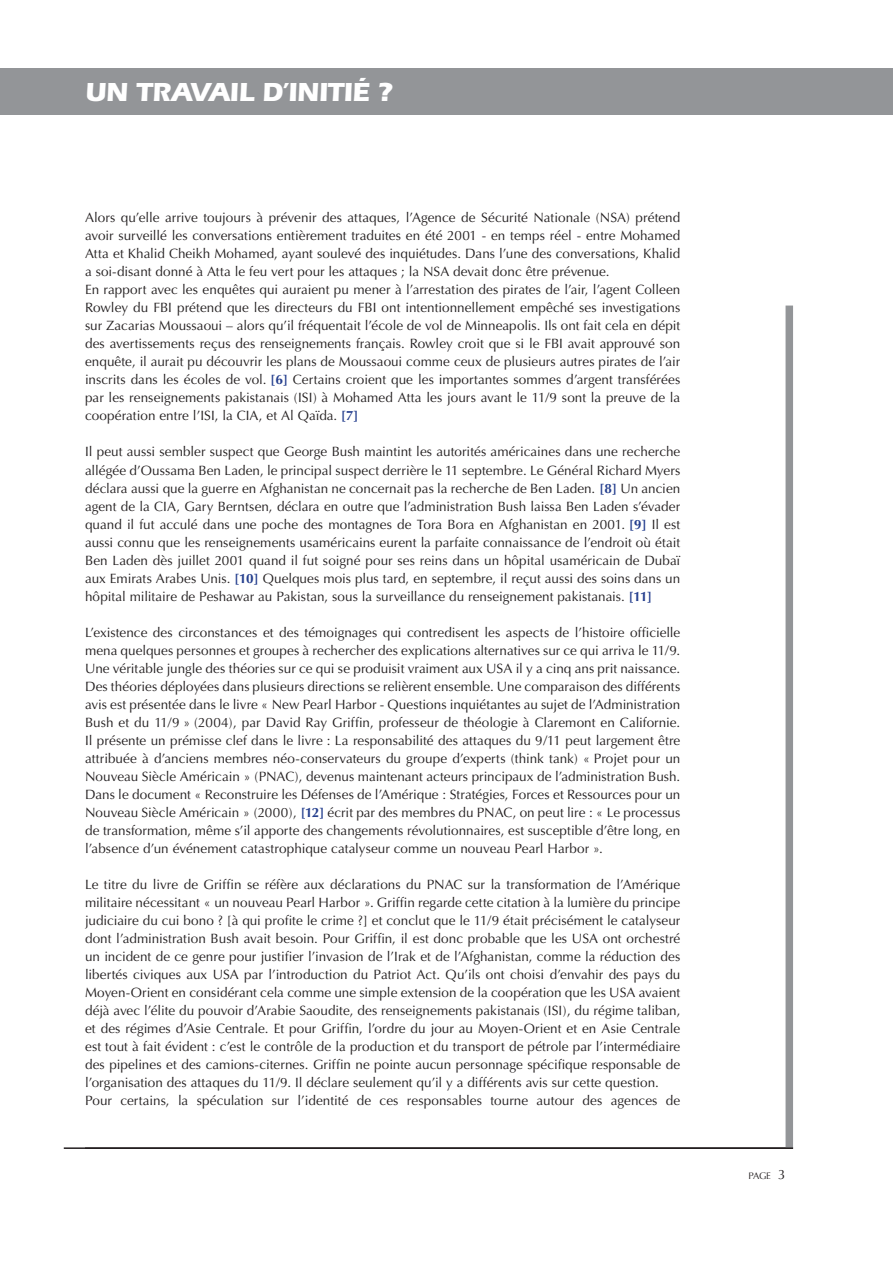
<style>
.page{position:relative;width:893px;height:1263px;background:#fff}
.page>*{position:absolute;margin:0;border:0;box-sizing:border-box;transform-origin:0 0}
.t1{font:700 27px "Itc Eras";letter-spacing:-.025em;color:#fff}
.t2{font:13.5px/18px "Optima";color:#231f20}
.t3{font:9.45px "Optima";color:#231f20}
.s1{font-weight:700;color:#253f8e}
</style>
<div class="page">
<div style="left:0;top:68px;width:893px;height:47px;background:#939598"></div>
<div style="left:785px;top:306px;width:8px;height:842px;background:#939598"></div>
<hr style="left:64px;top:1147px;width:729px;height:2px;background:#231f20">
<h1 class="t1" style="left:85px;top:76px;width:309px">UN TRAVAIL D’INITIÉ ?</h1>
<p class="t2" style="left:85px;top:209px;width:597px">Alors qu’elle arrive toujours à prévenir des attaques, l’Agence de Sécurité Nationale (NSA) prétend avoir surveillé les conversations entièrement traduites en été 2001 - en temps réel - entre Mohamed Atta et Khalid Cheikh Mohamed, ayant soulevé des inquiétudes. Dans l’une des conversations, Khalid a soi-disant donné à Atta le feu vert pour les attaques ; la NSA devait donc être prévenue.<br>En rapport avec les enquêtes qui auraient pu mener à l’arrestation des pirates de l’air, l’agent Colleen Rowley du FBI prétend que les directeurs du FBI ont intentionnellement empêché ses investigations sur Zacarias Moussaoui – alors qu’il fréquentait l’école de vol de Minneapolis. Ils ont fait cela en dépit des avertissements reçus des renseignements français. Rowley croit que si le FBI avait approuvé son enquête, il aurait pu découvrir les plans de Moussaoui comme ceux de plusieurs autres pirates de l’air inscrits dans les écoles de vol. <span class="s1">[6]</span> Certains croient que les importantes sommes d’argent transférées par les renseignements pakistanais (ISI) à Mohamed Atta les jours avant le 11/9 sont la preuve de la coopération entre l’ISI, la CIA, et Al Qaïda. <span class="s1">[7]</span></p>
<p class="t2" style="left:85px;top:443px;width:597px;text-align:justify">Il peut aussi sembler suspect que George Bush maintint les autorités américaines dans une recherche allégée d’Oussama Ben Laden, le principal suspect derrière le 11 septembre. Le Général Richard Myers déclara aussi que la guerre en Afghanistan ne concernait pas la recherche de Ben Laden. <span class="s1">[8]</span> Un ancien agent de la CIA, Gary Berntsen, déclara en outre que l’administration Bush laissa Ben Laden s’évader quand il fut acculé dans une poche des montagnes de Tora Bora en Afghanistan en 2001. <span class="s1">[9]</span> Il est aussi connu que les renseignements usaméricains eurent la parfaite connaissance de l’endroit où était Ben Laden dès juillet 2001 quand il fut soigné pour ses reins dans un hôpital usaméricain de Dubaï aux Emirats Arabes Unis. <span class="s1">[10]</span> Quelques mois plus tard, en septembre, il reçut aussi des soins dans un hôpital militaire de Peshawar au Pakistan, sous la surveillance du renseignement pakistanais. <span class="s1">[11]</span></p>
<p class="t2" style="left:85px;top:623px;width:597px;text-align:justify">L’existence des circonstances et des témoignages qui contredisent les aspects de l’histoire officielle mena quelques personnes et groupes à rechercher des explications alternatives sur ce qui arriva le 11/9.<br>Une véritable jungle des théories sur ce qui se produisit vraiment aux USA il y a cinq ans prit naissance.<br>Des théories déployées dans plusieurs directions se relièrent ensemble. Une comparaison des différents avis est présentée dans le livre « New Pearl Harbor - Questions inquiétantes au sujet de l’Administration Bush et du 11/9 » (2004), par David Ray Griffin, professeur de théologie à Claremont en Californie.<br>Il présente un prémisse clef dans le livre : La responsabilité des attaques du 9/11 peut largement être attribuée à d’anciens membres néo-conservateurs du groupe d’experts (think tank) « Projet pour un Nouveau Siècle Américain » (PNAC), devenus maintenant acteurs principaux de l’administration Bush.<br>Dans le document « Reconstruire les Défenses de l’Amérique : Stratégies, Forces et Ressources pour un Nouveau Siècle Américain » (2000), <span class="s1">[12]</span> écrit par des membres du PNAC, on peut lire : « Le processus de transformation, même s’il apporte des changements révolutionnaires, est susceptible d’être long, en l’absence d’un événement catastrophique catalyseur comme un nouveau Pearl Harbor ».</p>
<p class="t2" style="left:85px;top:875px;width:597px">Le titre du livre de Griffin se réfère aux déclarations du PNAC sur la transformation de l’Amérique militaire nécessitant « un nouveau Pearl Harbor ». Griffin regarde cette citation à la lumière du principe judiciaire du cui bono ? [à qui profite le crime ?] et conclut que le 11/9 était précisément le catalyseur dont l’administration Bush avait besoin. Pour Griffin, il est donc probable que les USA ont orchestré un incident de ce genre pour justifier l’invasion de l’Irak et de l’Afghanistan, comme la réduction des libertés civiques aux USA par l’introduction du Patriot Act. Qu’ils ont choisi d’envahir des pays du Moyen-Orient en considérant cela comme une simple extension de la coopération que les USA avaient déjà avec l’élite du pouvoir d’Arabie Saoudite, des renseignements pakistanais (ISI), du régime taliban, et des régimes d’Asie Centrale. Et pour Griffin, l’ordre du jour au Moyen-Orient et en Asie Centrale est tout à fait évident : c’est le contrôle de la production et du transport de pétrole par l’intermédiaire des pipelines et des camions-citernes. Griffin ne pointe aucun personnage spécifique responsable de l’organisation des attaques du 11/9. Il déclare seulement qu’il y a différents avis sur cette question.<br>Pour certains, la spéculation sur l’identité de ces responsables tourne autour des agences de</p>
<p class="t3" style="left:749px;top:1170px;width:24px">page</p>
</div>
